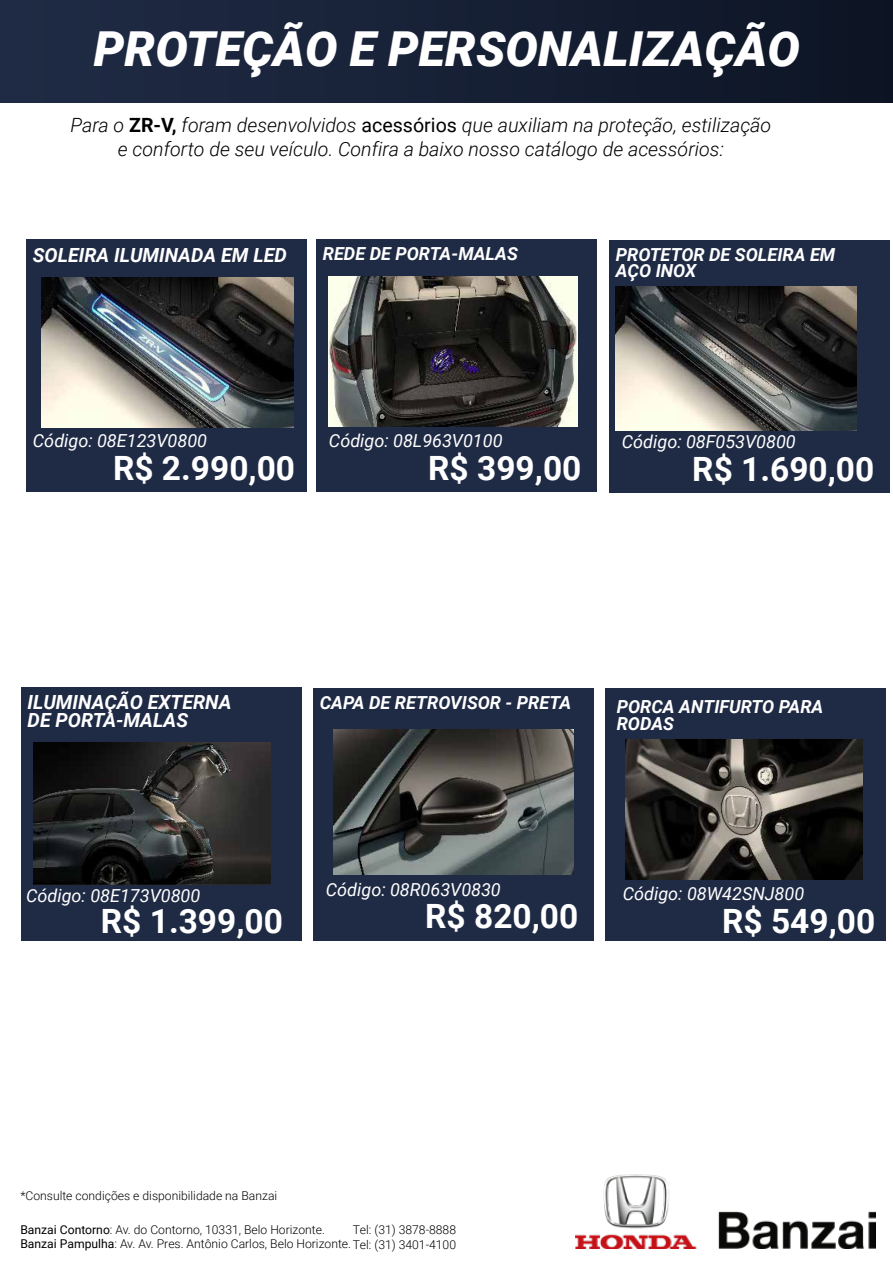
<style>
.page{position:relative;width:893px;height:1263px;background:#fff}
.page>*{position:absolute;margin:0;border:0;box-sizing:border-box;transform-origin:0 0}
.t1{font:italic 900 48.3px "Roboto";color:#fff}
.t2{font:700 33.45px "Roboto";color:#fff}
.t3{font:italic 300 19.65px/23.5px "Roboto";color:#000;text-align:center}
.t4{font:italic 700 19.5px/18px "Roboto";color:#fff}
.t5{font:italic 18px "Roboto";color:#fff}
.t6{font:italic 700 18px/16.5px "Roboto";color:#fff}
.t7{font:300 12.15px/14.5px "Roboto";color:#000}
.s1{font-weight:700;font-style:normal}
.s2{font-weight:400;font-style:normal}
.s3{font-weight:400}
</style>
<div class="page">
<div style="left:0;top:0;width:893px;height:102px;background:linear-gradient(to right,#202b46,#0d1525)"></div>
<img style="left:576px;top:1174px;width:300px;height:75px">
<div style="left:316px;top:239px;width:280px;height:253px;background:#1f2a44"></div>
<div style="left:26px;top:239px;width:280px;height:253px;background:#1f2a44"></div>
<div style="left:609px;top:240px;width:280px;height:252px;background:#1f2a44"></div>
<div style="left:313px;top:688px;width:280px;height:252px;background:#1f2a44"></div>
<div style="left:22px;top:687px;width:280px;height:254px;background:#1f2a44"></div>
<div style="left:606px;top:688px;width:280px;height:252px;background:#1f2a44"></div>
<img style="left:42px;top:278px;width:252px;height:149px">
<img style="left:329px;top:277px;width:249px;height:149px">
<img style="left:616px;top:286px;width:240px;height:144px">
<img style="left:34px;top:743px;width:237px;height:141px">
<img style="left:333px;top:730px;width:240px;height:144px">
<img style="left:626px;top:740px;width:236px;height:139px">
<h1 class="t1" style="left:94px;top:15px;width:708px">PROTEÇÃO E PERSONALIZAÇÃO</h1>
<h3 class="t3" style="left:70px;top:112px;width:702px">Para o <span class="s1">ZR-V,</span> foram desenvolvidos <span class="s2">acessórios</span> que auxiliam na proteção, estilização e conforto de seu veículo. Confira a baixo nosso catálogo de acessórios:</h3>
<h3 class="t4" style="left:33px;top:245px;width:255px">SOLEIRA ILUMINADA EM LED</h3>
<h3 class="t6" style="left:323px;top:245px;width:197px">REDE DE PORTA-MALAS</h3>
<h3 class="t6" style="left:616px;top:246px;width:221px">PROTETOR DE SOLEIRA EM<br>AÇO INOX</h3>
<h3 class="t5" style="left:33px;top:428px;width:176px">Código: 08E123V0800</h3>
<h3 class="t5" style="left:329px;top:428px;width:175px">Código: 08L963V0100</h3>
<h2 class="t2" style="left:113px;top:445px;width:184px">R$ 2.990,00</h2>
<h2 class="t2" style="left:428px;top:445px;width:155px">R$ 399,00</h2>
<h3 class="t5" style="left:622px;top:429px;width:175px">Código: 08F053V0800</h3>
<h2 class="t2" style="left:692px;top:445px;width:184px">R$ 1.690,00</h2>
<h3 class="t4" style="left:28px;top:693px;width:205px">ILUMINAÇÃO EXTERNA<br>DE PORTA-MALAS</h3>
<h3 class="t6" style="left:320px;top:693px;width:253px">CAPA DE RETROVISOR - PRETA</h3>
<h3 class="t6" style="left:617px;top:698px;width:208px">PORCA ANTIFURTO PARA<br>RODAS</h3>
<h3 class="t5" style="left:326px;top:877px;width:176px">Código: 08R063V0830</h3>
<h3 class="t5" style="left:623px;top:881px;width:183px">Código: 08W42SNJ800</h3>
<h3 class="t5" style="left:26px;top:882px;width:176px">Código: 08E173V0800</h3>
<h2 class="t2" style="left:425px;top:893px;width:155px">R$ 820,00</h2>
<h2 class="t2" style="left:101px;top:897px;width:184px">R$ 1.399,00</h2>
<h2 class="t2" style="left:722px;top:898px;width:155px">R$ 549,00</h2>
<p class="t7" style="left:20px;top:1188px;width:258px">*Consulte condições e disponibilidade na Banzai</p>
<p class="t7" style="left:20px;top:1222px;width:437px"><span class="s3">Banzai Contorno</span>: Av. do Contorno, 10331, Belo Horizonte.<br><span class="s3">Banzai Pampulha</span>: Av. Av. Pres. Antônio Carlos, Belo Horizonte.Tel: (31) 3401-4100</p>
<p class="t7" style="left:353px;top:1222px;width:105px">Tel: (31) 3878-8888</p>
</div>
